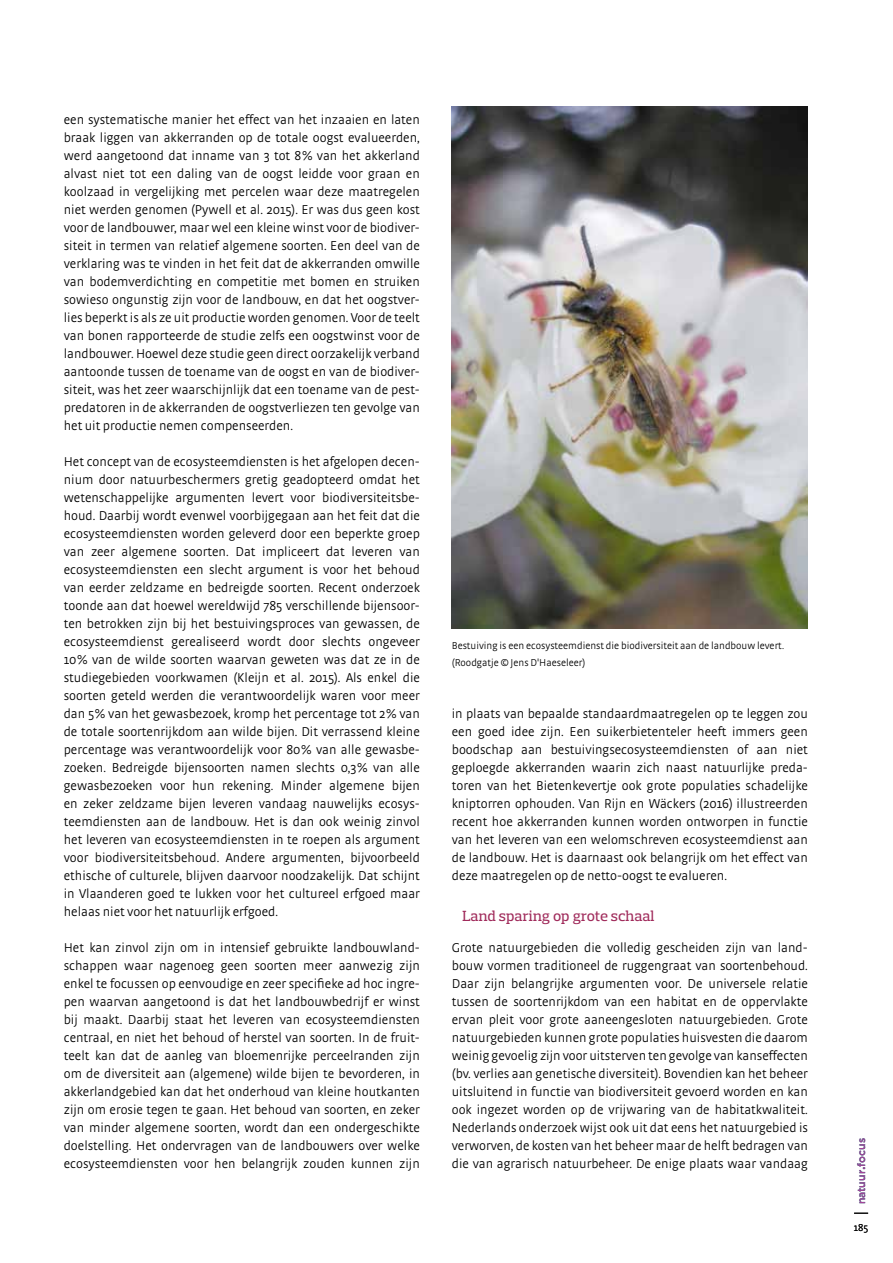
<style>
.page{position:relative;width:893px;height:1263px;background:#fff}
.page>*{position:absolute;margin:0;border:0;box-sizing:border-box;transform-origin:0 0}
.t1{font:500 15px "Prelo Slab";color:#a02b5b}
.t2{font:300 13.5px/18px "Strada OT";color:#000;text-align:justify}
.t3{font:300 10.5px/16.5px "Strada OT";color:#000}
.t4{font:500 10.5px "Gotham";color:#a54399}
</style>
<div class="page">
<svg style="left:854px;top:1213px;width:14px;height:1px"></svg>
<img style="left:452px;top:106px;width:356px;height:522px">
<p class="t2" style="left:64px;top:111px;width:358px">een systematische manier het effect van het inzaaien en laten braak liggen van akkerranden op de totale oogst evalueerden, werd aangetoond dat inname van 3 tot 8% van het akkerland alvast niet tot een daling van de oogst leidde voor graan en koolzaad in vergelijking met percelen waar deze maatregelen niet werden genomen (Pywell et al. 2015). Er was dus geen kost voor de landbouwer, maar wel een kleine winst voor de biodiver&shy;siteit in termen van relatief algemene soorten. Een deel van de verklaring was te vinden in het feit dat de akkerranden omwille van bodemverdichting en competitie met bomen en struiken sowieso ongunstig zijn voor de landbouw, en dat het oogstver&shy;lies beperkt is als ze uit productie worden genomen. Voor de teelt van bonen rapporteerde de studie zelfs een oogstwinst voor de landbouwer. Hoewel deze studie geen direct oorzakelijk verband aantoonde tussen de toename van de oogst en van de biodiver&shy;siteit, was het zeer waarschijnlijk dat een toename van de pest&shy;predatoren in de akkerranden de oogstverliezen ten gevolge van het uit productie nemen compenseerden.</p>
<p class="t2" style="left:64px;top:453px;width:358px">Het concept van de ecosysteemdiensten is het afgelopen decen&shy;nium door natuurbeschermers gretig geadopteerd omdat het wetenschappelijke argumenten levert voor biodiversiteitsbe&shy;houd. Daarbij wordt evenwel voorbijgegaan aan het feit dat die ecosysteemdiensten worden geleverd door een beperkte groep van zeer algemene soorten. Dat impliceert dat leveren van ecosysteemdiensten een slecht argument is voor het behoud van eerder zeldzame en bedreigde soorten. Recent onderzoek toonde aan dat hoewel wereldwijd 785 verschillende bijensoor&shy;ten betrokken zijn bij het bestuivingsproces van gewassen, de ecosysteemdienst gerealiseerd wordt door slechts ongeveer 10% van de wilde soorten waarvan geweten was dat ze in de studiegebieden voorkwamen (Kleijn et al. 2015). Als enkel die soorten geteld werden die verantwoordelijk waren voor meer dan 5% van het gewasbezoek, kromp het percentage tot 2% van de totale soortenrijkdom aan wilde bijen. Dit verrassend kleine percentage was verantwoordelijk voor 80% van alle gewasbe&shy;zoeken. Bedreigde bijensoorten namen slechts 0,3% van alle gewasbezoeken voor hun rekening. Minder algemene bijen en zeker zeldzame bijen leveren vandaag nauwelijks ecosys&shy;teemdiensten aan de landbouw. Het is dan ook weinig zinvol het leveren van ecosysteemdiensten in te roepen als argument voor biodiversiteitsbehoud. Andere argumenten, bijvoorbeeld ethische of culturele, blijven daarvoor noodzakelijk. Dat schijnt in Vlaanderen goed te lukken voor het cultureel erfgoed maar helaas niet voor het natuurlijk erfgoed.</p>
<p class="t2" style="left:64px;top:939px;width:358px">Het kan zinvol zijn om in intensief gebruikte landbouwland&shy;schappen waar nagenoeg geen soorten meer aanwezig zijn enkel te focussen op eenvoudige en zeer specifieke ad hoc ingre&shy;pen waarvan aangetoond is dat het landbouwbedrijf er winst bij maakt. Daarbij staat het leveren van ecosysteemdiensten centraal, en niet het behoud of herstel van soorten. In de fruit&shy;teelt kan dat de aanleg van bloemenrijke perceelranden zijn om de diversiteit aan (algemene) wilde bijen te bevorderen, in akkerlandgebied kan dat het onderhoud van kleine houtkanten zijn om erosie tegen te gaan. Het behoud van soorten, en zeker van minder algemene soorten, wordt dan een ondergeschikte doelstelling. Het ondervragen van de landbouwers over welke ecosysteemdiensten voor hen belangrijk zouden kunnen zijn</p>
<p class="t3" style="left:452px;top:638px;width:334px">Bestuiving is een ecosysteemdienst die biodiversiteit aan de landbouw levert. (Roodgatje © Jens D'Haeseleer)</p>
<p class="t2" style="left:452px;top:705px;width:358px">in plaats van bepaalde standaardmaatregelen op te leggen zou een goed idee zijn. Een suikerbietenteler heeft immers geen boodschap aan bestuivingsecosysteemdiensten of aan niet geploegde akkerranden waarin zich naast natuurlijke preda&shy;toren van het Bietenkevertje ook grote populaties schadelijke kniptorren ophouden. Van Rijn en Wäckers (2016) illustreerden recent hoe akkerranden kunnen worden ontworpen in functie van het leveren van een welomschreven ecosysteemdienst aan de landbouw. Het is daarnaast ook belangrijk om het effect van deze maatregelen op de netto-oogst te evalueren.</p>
<p class="t1" style="left:462px;top:907px;width:194px">Land sparing op grote schaal</p>
<p class="t2" style="left:452px;top:939px;width:358px">Grote natuurgebieden die volledig gescheiden zijn van land&shy;bouw vormen traditioneel de ruggengraat van soortenbehoud.<br>Daar zijn belangrijke argumenten voor. De universele relatie tussen de soortenrijkdom van een habitat en de oppervlakte ervan pleit voor grote aaneengesloten natuurgebieden. Grote natuurgebieden kunnen grote populaties huisvesten die daarom weinig gevoelig zijn voor uitsterven ten gevolge van kanseffecten (bv. verlies aan genetische diversiteit). Bovendien kan het beheer uitsluitend in functie van biodiversiteit gevoerd worden en kan ook ingezet worden op de vrijwaring van de habitatkwaliteit.<br>Nederlands onderzoek wijst ook uit dat eens het natuurgebied is verworven, de kosten van het beheer maar de helft bedragen van die van agrarisch natuurbeheer. De enige plaats waar vandaag</p>
<p class="t4" style="left:855px;top:1204px;width:68px;rotate:-90deg">natuur<sub>•</sub>focus</p>
<p class="t3" style="left:854px;top:1219px;width:16px">185</p>
</div>
